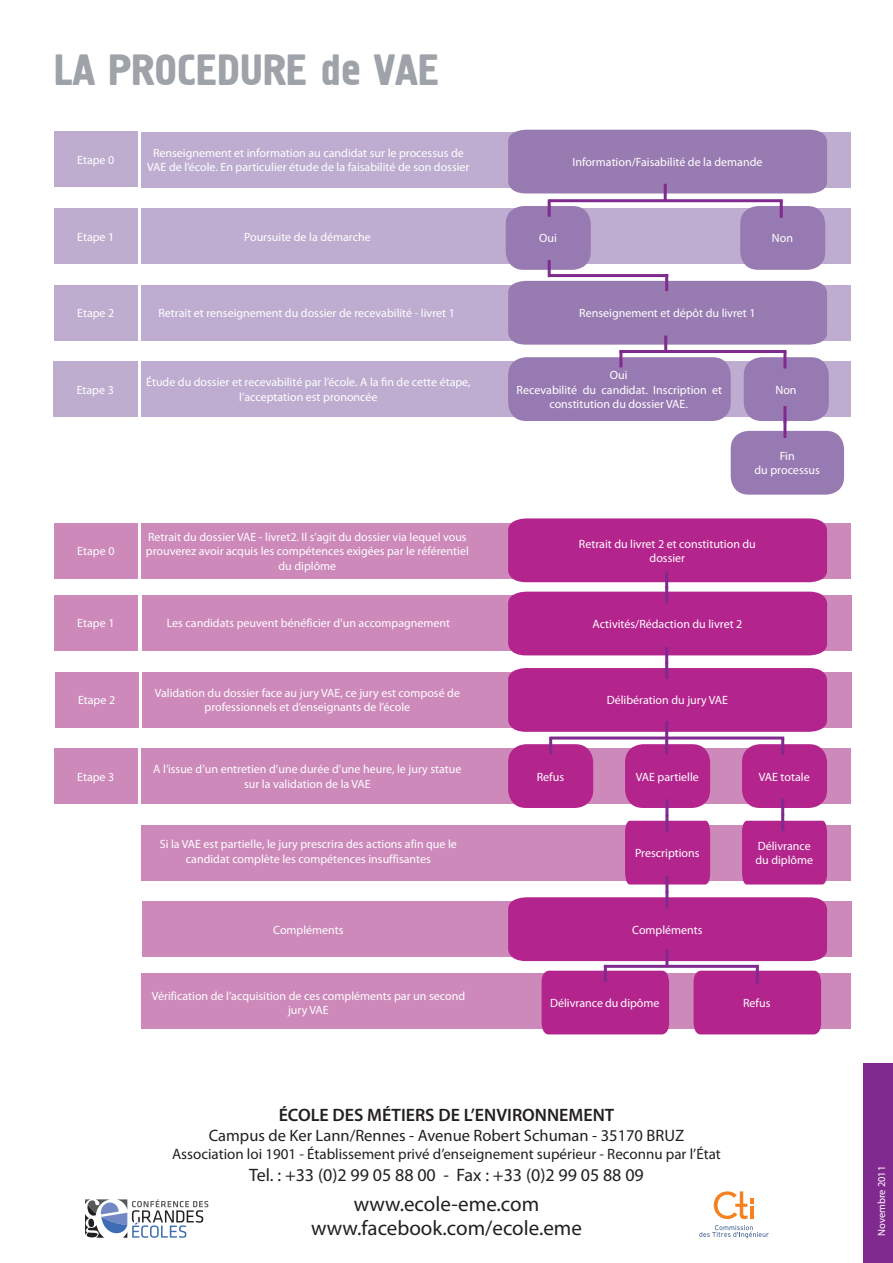
<style>
.page{position:relative;width:893px;height:1263px;background:#fff}
.page>*{position:absolute;margin:0;border:0;box-sizing:border-box;transform-origin:0 0}
.t1{font:43.5px "Hermes";color:#9ea2a9}
.t2{font:21px "Myriad Pro";color:#231f20}
.t3{font:18px "Myriad Pro";color:#231f20}
.t4{font:600 18px "Myriad Pro";color:#231f20}
.t5{font:16.5px "Myriad Pro";color:#231f20}
.t6{font:15px "Myriad Pro";color:#231f20}
.t7{font:12px/14.4px "Myriad Pro";color:#fff;text-align:center}
.t8{font:10.5px "Myriad Pro";color:#fff}
</style>
<div class="page">
<div style="left:141px;top:748px;width:710px;height:56px;background:#cd89ba"></div>
<div style="left:141px;top:361px;width:710px;height:56px;background:#beadd0"></div>
<div style="left:141px;top:208px;width:710px;height:56px;background:#beadd0"></div>
<div style="left:863px;top:1063px;width:30px;height:200px;background:#80298e"></div>
<svg style="left:85px;top:1199px;width:123px;height:39px"></svg>
<svg style="left:714px;top:1191px;width:40px;height:28px"></svg>
<svg style="left:699px;top:1225px;width:70px;height:13px"></svg>
<div style="left:54px;top:132px;width:83px;height:55px;background:#beadcf"></div>
<svg style="left:141px;top:130px;width:710px;height:63px;background:#b19bc5"></svg>
<div style="left:54px;top:208px;width:83px;height:56px;background:#beadcf"></div>
<div style="left:506px;top:206px;width:85px;height:64px;background:#987ab2;border-radius:18px"></div>
<div style="left:740px;top:206px;width:85px;height:64px;background:#987ab2;border-radius:18px"></div>
<div style="left:54px;top:285px;width:83px;height:55px;background:#beadcf"></div>
<svg style="left:141px;top:281px;width:710px;height:64px;background:#b19cc5"></svg>
<div style="left:53px;top:361px;width:84px;height:56px;background:#beadcf"></div>
<div style="left:508px;top:357px;width:223px;height:64px;background:#987ab2;border-radius:18px"></div>
<div style="left:744px;top:357px;width:85px;height:64px;background:#987ab2;border-radius:18px"></div>
<div style="left:731px;top:431px;width:113px;height:64px;background:#987ab2;border-radius:18px"></div>
<div style="left:54px;top:523px;width:84px;height:55px;background:#cd89ba"></div>
<svg style="left:141px;top:518px;width:710px;height:64px;background:#c565ab"></svg>
<div style="left:54px;top:595px;width:84px;height:56px;background:#cd89ba"></div>
<svg style="left:142px;top:592px;width:709px;height:63px;background:#c563aa"></svg>
<div style="left:55px;top:672px;width:83px;height:55px;background:#cd89ba"></div>
<svg style="left:142px;top:668px;width:709px;height:64px;background:#c564ab"></svg>
<div style="left:54px;top:748px;width:83px;height:56px;background:#cd89ba"></div>
<svg style="left:142px;top:897px;width:709px;height:64px;background:#c564ab"></svg>
<svg style="left:141px;top:821px;width:710px;height:63px;background:#cb7bb5"></svg>
<svg style="left:141px;top:971px;width:710px;height:63px;background:#c76daf"></svg>
<hr style="left:664px;top:184px;width:3px;height:17px;background:#80298e">
<hr style="left:548px;top:199px;width:235px;height:3px;background:#80298e">
<hr style="left:548px;top:200px;width:3px;height:17px;background:#80298e">
<hr style="left:780px;top:201px;width:3px;height:17px;background:#80298e">
<hr style="left:548px;top:274px;width:120px;height:3px;background:#80298e">
<hr style="left:548px;top:260px;width:3px;height:17px;background:#80298e">
<hr style="left:665px;top:274px;width:3px;height:17px;background:#80298e">
<hr style="left:664px;top:336px;width:3px;height:17px;background:#80298e">
<hr style="left:619px;top:350px;width:167px;height:3px;background:#80298e">
<hr style="left:619px;top:350px;width:3px;height:17px;background:#80298e">
<hr style="left:783px;top:351px;width:3px;height:17px;background:#80298e">
<hr style="left:783px;top:406px;width:3px;height:17px;background:#80298e">
<hr style="left:783px;top:421px;width:3px;height:17px;background:#80298e">
<div style="left:508px;top:744px;width:85px;height:64px;background:#b4248d;border-radius:18px"></div>
<div style="left:625px;top:744px;width:85px;height:64px;background:#b4248d;border-radius:18px"></div>
<div style="left:742px;top:744px;width:85px;height:64px;background:#b4248d;border-radius:18px"></div>
<hr style="left:665px;top:571px;width:3px;height:17px;background:#80298e">
<hr style="left:665px;top:586px;width:3px;height:17px;background:#80298e">
<hr style="left:665px;top:721px;width:3px;height:17px;background:#80298e">
<hr style="left:550px;top:736px;width:234px;height:3px;background:#80298e">
<hr style="left:549px;top:737px;width:3px;height:17px;background:#80298e">
<hr style="left:781px;top:738px;width:3px;height:17px;background:#80298e">
<hr style="left:665px;top:647px;width:3px;height:17px;background:#80298e">
<hr style="left:665px;top:662px;width:3px;height:17px;background:#80298e">
<hr style="left:665px;top:736px;width:3px;height:17px;background:#80298e">
<hr style="left:665px;top:799px;width:3px;height:17px;background:#80298e">
<hr style="left:665px;top:815px;width:3px;height:17px;background:#80298e">
<hr style="left:781px;top:799px;width:3px;height:17px;background:#80298e">
<hr style="left:781px;top:814px;width:3px;height:17px;background:#80298e">
<hr style="left:665px;top:891px;width:3px;height:17px;background:#80298e">
<hr style="left:665px;top:876px;width:3px;height:17px;background:#80298e">
<hr style="left:665px;top:949px;width:3px;height:17px;background:#80298e">
<hr style="left:604px;top:965px;width:155px;height:3px;background:#80298e">
<hr style="left:604px;top:965px;width:3px;height:17px;background:#80298e">
<hr style="left:756px;top:966px;width:3px;height:17px;background:#80298e">
<p class="t1" style="left:54px;top:46px;width:387px">LA PROCEDURE de VAE</p>
<p class="t7" style="left:147px;top:145px;width:324px">Renseignement et information au candidat sur le processus de<br>VAE de l’école. En particulier étude de la faisabilité de son dossier</p>
<p class="t7" style="left:77px;top:153px;width:39px">Etape 0</p>
<p class="t7" style="left:572px;top:155px;width:192px">Information/Faisabilité de la demande</p>
<p class="t7" style="left:244px;top:229px;width:128px">Poursuite de la démarche</p>
<p class="t7" style="left:77px;top:229px;width:39px">Etape 1</p>
<p class="t7" style="left:539px;top:231px;width:19px">Oui</p>
<p class="t7" style="left:772px;top:231px;width:23px">Non</p>
<p class="t7" style="left:77px;top:306px;width:39px">Etape 2</p>
<p class="t7" style="left:579px;top:306px;width:178px">Renseignement et dépôt du livret 1</p>
<p class="t7" style="left:158px;top:306px;width:298px">Retrait et renseignement du dossier de recevabilité - livret 1</p>
<p class="t7" style="left:77px;top:382px;width:39px">Etape 3</p>
<p class="t7" style="left:146px;top:375px;width:326px">Étude du dossier et recevabilité par l’école. A la fin de cette étape, l’acceptation est prononcée</p>
<p class="t7" style="left:77px;top:544px;width:39px">Etape 0</p>
<p class="t7" style="left:146px;top:529px;width:324px">Retrait du dossier VAE - livret2. Il s’agit du dossier via lequel vous prouverez avoir acquis les compétences exigées par le référentiel du diplôme</p>
<p class="t7" style="left:610px;top:368px;width:19px">Oui</p>
<p class="t7" style="left:517px;top:382px;width:207px">Recevabilité du candidat. Inscription et constitution du dossier VAE.</p>
<p class="t7" style="left:775px;top:382px;width:23px">Non</p>
<p class="t7" style="left:780px;top:449px;width:16px">Fin</p>
<p class="t7" style="left:754px;top:463px;width:67px">du processus</p>
<p class="t7" style="left:579px;top:536px;width:178px">Retrait du livret 2 et constitution du</p>
<p class="t7" style="left:650px;top:551px;width:37px">dossier</p>
<p class="t7" style="left:167px;top:616px;width:285px">Les candidats peuvent bénéficier d’un accompagnement</p>
<p class="t7" style="left:77px;top:616px;width:39px">Etape 1</p>
<p class="t7" style="left:592px;top:617px;width:151px">Activités/Rédaction du livret 2</p>
<p class="t7" style="left:155px;top:685px;width:307px">Validation du dossier face au jury VAE, ce jury est composé de professionnels et d’enseignants de l’école</p>
<p class="t7" style="left:78px;top:693px;width:39px">Etape 2</p>
<p class="t7" style="left:607px;top:693px;width:123px">Délibération du jury VAE</p>
<p class="t7" style="left:77px;top:769px;width:39px">Etape 3</p>
<p class="t7" style="left:153px;top:762px;width:310px">A l’issue d’un entretien d’une durée d’une heure, le jury statue sur la validation de la VAE</p>
<p class="t7" style="left:160px;top:837px;width:299px">Si la VAE est partielle, le jury prescrira des actions afin que le candidat complète les compétences insuffisantes</p>
<p class="t7" style="left:273px;top:922px;width:72px">Compléments</p>
<p class="t7" style="left:152px;top:988px;width:315px">Vérification de l’acquisition de ces compléments par un second jury VAE</p>
<p class="t7" style="left:537px;top:769px;width:29px">Refus</p>
<p class="t7" style="left:636px;top:769px;width:65px">VAE partielle</p>
<p class="t7" style="left:759px;top:769px;width:52px">VAE totale</p>
<p class="t7" style="left:635px;top:846px;width:66px">Prescriptions</p>
<p class="t7" style="left:755px;top:838px;width:59px;text-align:left">Délivrance du diplôme</p>
<p class="t7" style="left:632px;top:922px;width:72px">Compléments</p>
<p class="t7" style="left:550px;top:996px;width:111px">Délivrance du dipôme</p>
<p class="t7" style="left:743px;top:996px;width:29px">Refus</p>
<p class="t4" style="left:279px;top:1104px;width:337px">ÉCOLE DES MÉTIERS DE L’ENVIRONNEMENT</p>
<p class="t5" style="left:209px;top:1125px;width:477px">Campus de Ker Lann/Rennes - Avenue Robert Schuman - 35170 BRUZ</p>
<p class="t6" style="left:172px;top:1145px;width:550px">Association loi 1901 - Établissement privé d’enseignement supérieur - Reconnu par l’État</p>
<p class="t3" style="left:249px;top:1163px;width:396px">Tel. : +33 (0)2 99 05 88 00 - Fax : +33 (0)2 99 05 88 09</p>
<p class="t2" style="left:354px;top:1191px;width:187px">www.ecole-eme.com</p>
<p class="t2" style="left:311px;top:1215px;width:272px">www.facebook.com/ecole.eme</p>
<p class="t8" style="left:875px;top:1236px;width:71px;rotate:-90deg">Novembre 2011</p>
</div>
